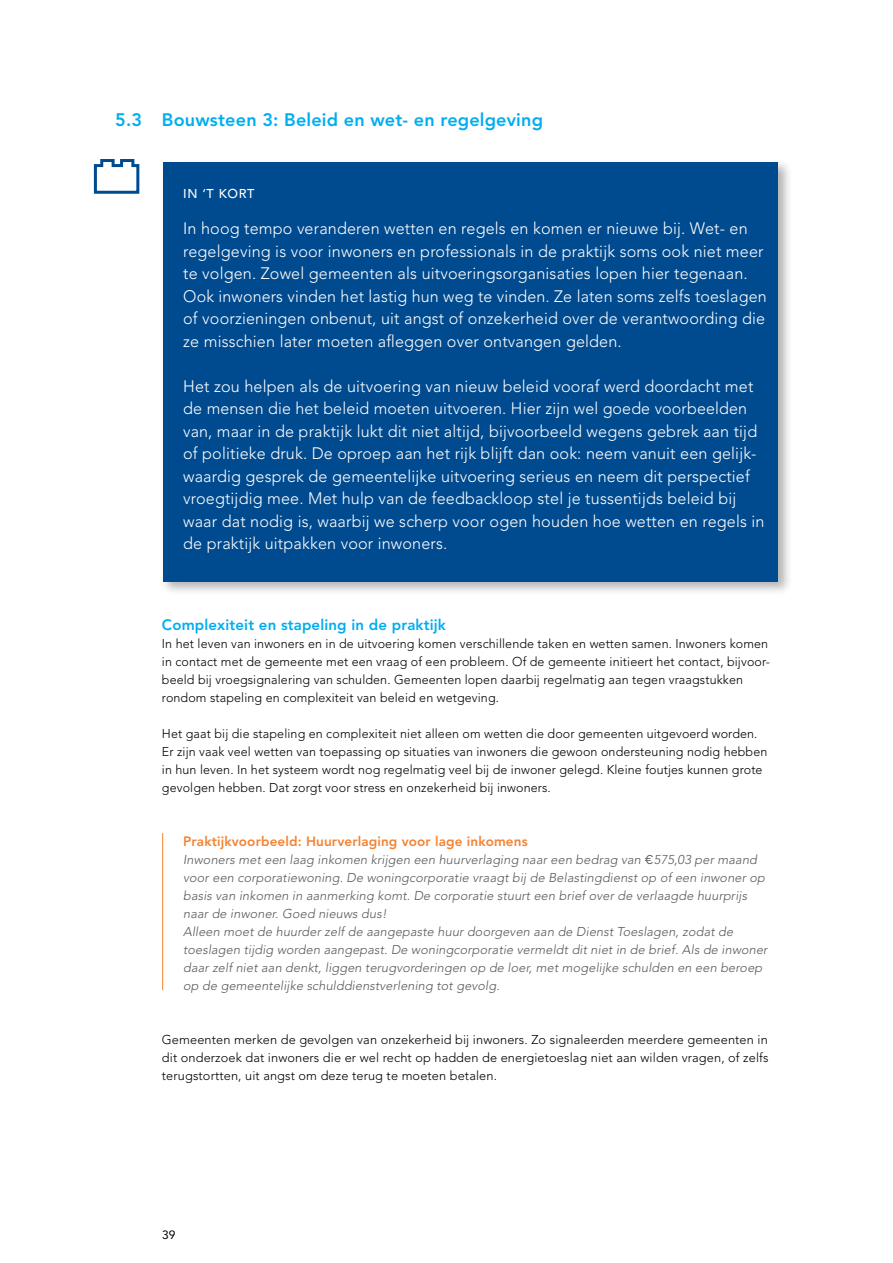
<style>
.page{position:relative;width:893px;height:1263px;background:#fff}
.page>*{position:absolute;margin:0;border:0;box-sizing:border-box;transform-origin:0 0}
._1__paragraaf_-_hoofd{font:800 18px "Avenir LT Std";letter-spacing:.01em;color:#00aeef}
.Body{font:300 16.5px/22.5px "Avenir LT Std";letter-spacing:.01em;color:#fff}
._2__paragraaf___sub{font:800 15px "Avenir LT Std";letter-spacing:.01em;color:#00aeef}
._2__praktijkvoorbeeld___kop{font:800 13.5px "Avenir LT Std";letter-spacing:.01em;color:#f58232}
.Body-2{font:300 12.75px/18px "Avenir LT Std";letter-spacing:.01em;color:#000}
.body_praktijkvoorbeeld{font:italic 300 12.75px/18px "Avenir LT Std";letter-spacing:.01em;color:#58595b}
.Body-3{font:500 12.75px "Avenir LT Std";letter-spacing:.05em;color:#fff}
.t1{font:12px "Avenir LT Std";color:#000}
.s1{font-family:"Gotham";font-weight:400;font-style:normal}
</style>
<div class="page">
<div style="left:160px;top:159px;width:633px;height:437px;background:#000;opacity:.3"></div>
<div style="left:163px;top:162px;width:615px;height:419px;background:#004a8f"></div>
<svg style="left:93px;top:159px;width:47px;height:35px"></svg>
<hr style="left:162px;top:833px;width:1px;height:157px;background:#f58232">
<p class="_1__paragraaf_-_hoofd" style="left:115px;top:109px;width:429px">5.3 Bouwsteen 3: Beleid en wet- en regelgeving</p>
<p class="Body-3" style="left:183px;top:186px;width:73px">IN ‘T KORT</p>
<p class="Body" style="left:183px;top:217px;width:566px">In hoog tempo veranderen wetten en regels en komen er nieuwe bij. Wet- en</p>
<p class="Body" style="left:183px;top:240px;width:582px">regelgeving is voor inwoners en professionals in de praktijk soms ook niet meer</p>
<p class="Body" style="left:183px;top:262px;width:585px">te volgen. Zowel gemeenten als uitvoeringsorganisaties lopen hier tegenaan.<br>Ook inwoners vinden het lastig hun weg te vinden. Ze laten soms zelfs toeslagen</p>
<p class="Body" style="left:183px;top:307px;width:583px">of voorzieningen onbenut, uit angst of onzekerheid over de verantwoording die ze misschien later moeten afleggen over ontvangen gelden.</p>
<p class="Body" style="left:183px;top:375px;width:575px">Het zou helpen als de uitvoering van nieuw beleid vooraf werd doordacht met de mensen die het beleid moeten uitvoeren. Hier zijn wel goede voorbeelden van, maar in de praktijk lukt dit niet altijd, bijvoorbeeld wegens gebrek aan tijd</p>
<p class="Body" style="left:183px;top:442px;width:583px">of politieke druk. De oproep aan het rijk blijft dan ook: neem vanuit een gelijk&shy;waardig gesprek de gemeentelijke uitvoering serieus en neem dit perspectief vroegtijdig mee. Met hulp van de feedbackloop stel je tussentijds beleid bij waar dat nodig is, waarbij we scherp voor ogen houden hoe wetten en regels in de praktijk uitpakken voor inwoners.</p>
<p class="_2__paragraaf___sub" style="left:162px;top:616px;width:285px">Complexiteit en stapeling in de praktijk</p>
<p class="Body-2" style="left:162px;top:635px;width:608px">In het leven van inwoners en in de uitvoering komen verschillende taken en wetten samen. Inwoners komen</p>
<p class="Body-2" style="left:162px;top:653px;width:609px">in contact met de gemeente met een vraag of een probleem. Of de gemeente initieert het contact, bijvoor&shy;beeld bij vroegsignalering van schulden. Gemeenten lopen daarbij regelmatig aan tegen vraagstukken rondom stapeling en complexiteit van beleid en wetgeving.</p>
<p class="Body-2" style="left:162px;top:725px;width:607px">Het gaat bij die stapeling en complexiteit niet alleen om wetten die door gemeenten uitgevoerd worden.<br>Er zijn vaak veel wetten van toepassing op situaties van inwoners die gewoon ondersteuning nodig hebben in hun leven. In het systeem wordt nog regelmatig veel bij de inwoner gelegd. Kleine foutjes kunnen grote gevolgen hebben. Dat zorgt voor stress en onzekerheid bij inwoners.</p>
<p class="_2__praktijkvoorbeeld___kop" style="left:183px;top:833px;width:346px">Praktijkvoorbeeld: Huurverlaging voor lage inkomens</p>
<p class="body_praktijkvoorbeeld" style="left:183px;top:851px;width:583px">Inwoners met een laag inkomen krijgen een huurverlaging naar een bedrag van <span class="s1">€</span>575,03 per maand voor een corporatiewoning. De woningcorporatie vraagt bij de Belastingdienst op of een inwoner op basis van inkomen in aanmerking komt. De corporatie stuurt een brief over de verlaagde huurprijs naar de inwoner. Goed nieuws dus!</p>
<p class="body_praktijkvoorbeeld" style="left:183px;top:923px;width:586px">Alleen moet de huurder zelf de aangepaste huur doorgeven aan de Dienst Toeslagen, zodat de toeslagen tijdig worden aangepast. De woningcorporatie vermeldt dit niet in de brief. Als de inwoner daar zelf niet aan denkt, liggen terugvorderingen op de loer, met mogelijke schulden en een beroep op de gemeentelijke schulddienstverlening tot gevolg.</p>
<p class="Body-2" style="left:162px;top:1031px;width:608px;text-align:justify">Gemeenten merken de gevolgen van onzekerheid bij inwoners. Zo signaleerden meerdere gemeenten in dit onderzoek dat inwoners die er wel recht op hadden de energietoeslag niet aan wilden vragen, of zelfs terugstortten, uit angst om deze terug te moeten betalen.</p>
<p class="t1" style="left:162px;top:1227px;width:15px">39</p>
</div>
